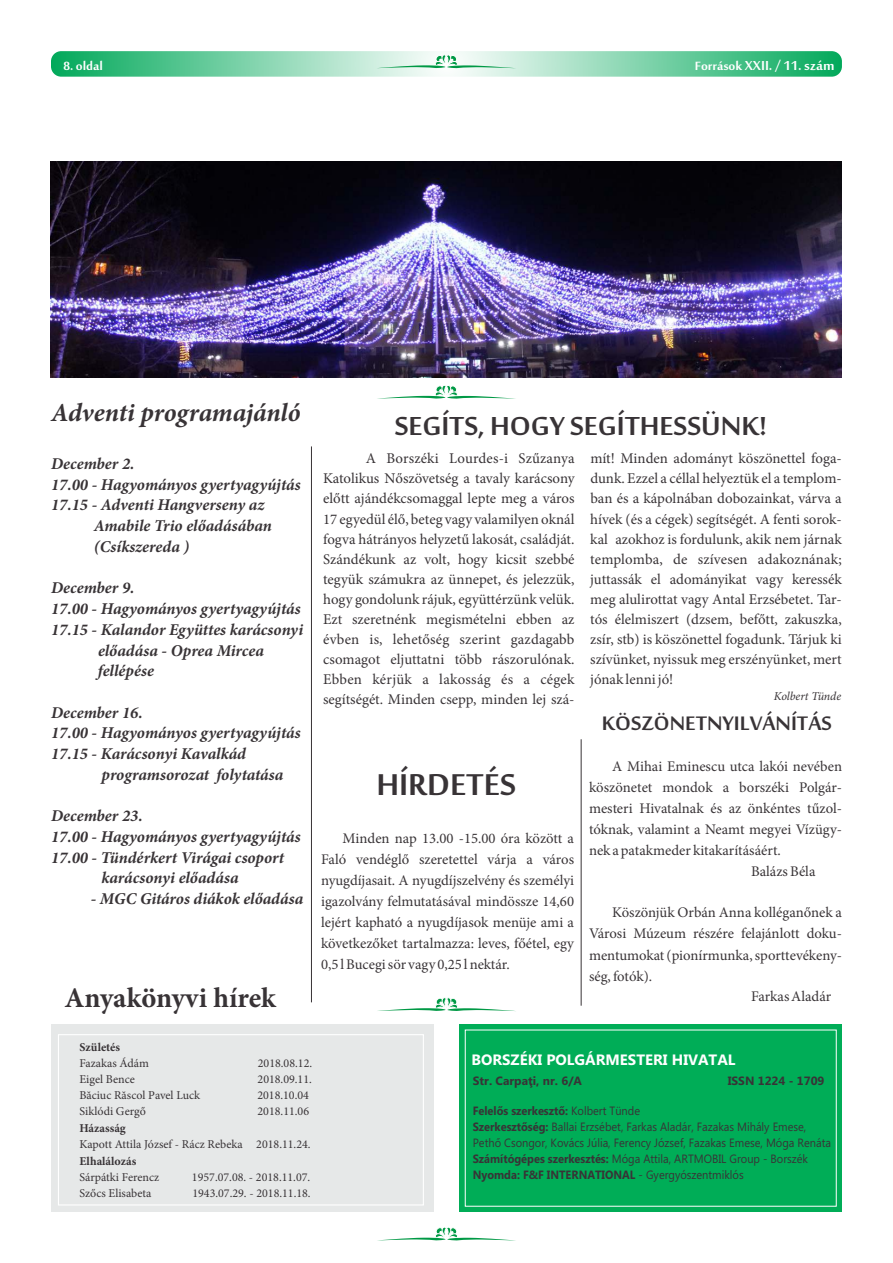
<style>
.page{position:relative;width:893px;height:1263px;background:#fff}
.page>*{position:absolute;margin:0;border:0;box-sizing:border-box;transform-origin:0 0}
.t1{font:700 41.55px "Sakkal Majalla";color:#383336}
.t2{font:700 36px "Sakkal Majalla";color:#383336}
.t3{font:700 28.5px "Minion Pro";color:#383336}
.t4{font:700 27px "Sakkal Majalla";color:#383336}
.t5{font:italic 700 26.1px "Minion Pro";letter-spacing:-.005em;color:#383336}
.t6{font:700 18px "Sakkal Majalla";color:#fff}
.t7{font:italic 700 16.5px/20.7px "Minion Pro";color:#383336}
.t8{font:700 16.5px "Sakkal Majalla";color:#fff}
.t9{font:700 15px "Ebrima";color:#fff}
.t10{font:14.85px/20.1px "Minion Pro";color:#383336}
.t11{font:14.7px/21px "Minion Pro";color:#383336;text-align:justify}
.t12{font:12px/15.9px "Ebrima";color:#383336;scale:.92 1}
.t13{font:12px "Minion Pro";color:#383336}
.t14{font:700 12px "Ebrima";color:#383336}
.t15{font:700 12px "Minion Pro";color:#383336}
.t16{font:italic 12px "Minion Pro";letter-spacing:-.01em;color:#383336}
.s1{font-size:16.5px}
.s2{font-weight:700}
</style>
<div class="page">
<img style="left:51px;top:162px;width:791px;height:215px">
<svg style="left:51px;top:51px;width:791px;height:26px;background:#78d0a6"></svg>
<svg style="left:376px;top:54px;width:140px;height:14px"></svg>
<svg style="left:383px;top:1227px;width:126px;height:13px"></svg>
<svg style="left:377px;top:997px;width:138px;height:14px"></svg>
<svg style="left:377px;top:385px;width:139px;height:14px"></svg>
<div style="left:51px;top:1025px;width:383px;height:187px;background:#e6e8e8"></div>
<div style="left:58px;top:1034px;width:366px;height:171px;border:1px solid #fff"></div>
<div style="left:459px;top:1025px;width:383px;height:187px;background:#00ad57"></div>
<hr style="left:581px;top:739px;width:1px;height:267px;background:#383336">
<hr style="left:311px;top:446px;width:1px;height:556px;background:#383336">
<p class="t8" style="left:63px;top:58px;width:41px">8. oldal</p>
<p class="t6" style="left:695px;top:57px;width:141px"><span class="s1">Források</span> XXII. / 11. szám</p>
<h3 class="t5" style="left:51px;top:402px;width:251px">Adventi programajánló</h3>
<p class="t7" style="left:51px;top:455px;width:85px">December 2.</p>
<p class="t7" style="left:51px;top:475px;width:251px">17.00 - Hagyományos gyertyagyújtás</p>
<p class="t7" style="left:51px;top:496px;width:215px">17.15 - Adventi Hangverseny az</p>
<p class="t7" style="left:94px;top:517px;width:180px">Amabile Trio előadásában</p>
<p class="t7" style="left:94px;top:538px;width:97px">(Csíkszereda )</p>
<p class="t7" style="left:51px;top:579px;width:85px">December 9.</p>
<p class="t7" style="left:51px;top:600px;width:251px">17.00 - Hagyományos gyertyagyújtás</p>
<p class="t7" style="left:51px;top:621px;width:254px">17.15 - Kalandor Együttes karácsonyi</p>
<p class="t7" style="left:98px;top:641px;width:167px">előadása - Oprea Mircea</p>
<p class="t7" style="left:98px;top:662px;width:57px">fellépése</p>
<p class="t7" style="left:51px;top:703px;width:251px">December 16.<br>17.00 - Hagyományos gyertyagyújtás<br>17.15 - Karácsonyi Kavalkád</p>
<p class="t7" style="left:102px;top:766px;width:183px">programsorozat folytatása</p>
<p class="t7" style="left:51px;top:807px;width:93px">December 23.</p>
<p class="t7" style="left:51px;top:828px;width:251px">17.00 - Hagyományos gyertyagyújtás</p>
<p class="t7" style="left:51px;top:848px;width:235px">17.00 - Tündérkert Virágai csoport</p>
<p class="t7" style="left:102px;top:869px;width:139px">karácsonyi előadása</p>
<p class="t7" style="left:91px;top:890px;width:214px">- MGC Gitáros diákok előadása</p>
<h3 class="t3" style="left:64px;top:986px;width:213px">Anyakönyvi hírek</h3>
<h2 class="t2" style="left:395px;top:410px;width:374px">SEGÍTS, HOGY SEGÍTHESSÜNK!</h2>
<p class="t10" style="left:323px;top:450px;width:520px;text-indent:43px">A Borszéki Lourdes-i Szűzanya mít! Minden adományt köszönettel foga-Katolikus Nőszövetség a tavaly karácsony dunk. Ezzel a céllal helyeztük el a templom&shy;előtt ajándékcsomaggal lepte meg a város ban és a kápolnában dobozainkat, várva a 17 egyedül élő, beteg vagy valamilyen oknál hívek (és a cégek) segítségét. A fenti sorok&shy;fogva hátrányos helyzetű lakosát, családját. kal azokhoz is fordulunk, akik nem járnak Szándékunk az volt, hogy kicsit szebbé templomba, de szívesen adakoznának; tegyük számukra az ünnepet, és jelezzük, juttassák el adományikat vagy keressék hogy gondolunk rájuk, együttérzünk velük. meg alulirottat vagy Antal Erzsébetet. Tar-Ezt szeretnénk megismételni ebben az tós élelmiszert (dzsem, befőtt, zakuszka, évben is, lehetőség szerint gazdagabb zsír, stb) is köszönettel fogadunk. Tárjuk ki csomagot eljuttatni több rászorulónak. szívünket, nyissuk meg erszényünket, mert Ebben kérjük a lakosság és a cégek jónak lenni jó!<br>segítségét. Minden csepp, minden lej szá-</p>
<p class="t16" style="left:774px;top:692px;width:69px">Kolbert Tünde</p>
<h1 class="t1" style="left:376px;top:767px;width:141px">HÍRDETÉS</h1>
<p class="t11" style="left:321px;top:829px;width:255px;text-indent:22px">Minden nap 13.00 -15.00 óra között a Faló vendéglő szeretettel várja a város nyugdíjasait. A nyugdíjszelvény és személyi igazolvány felmutatásával mindössze 14,60 lejért kapható a nyugdíjasok menüje ami a következőket tartalmazza: leves, főétel, egy 0,5 l Bucegi sör vagy 0,25 l nektár.</p>
<h3 class="t4" style="left:602px;top:712px;width:231px">KÖSZÖNETNYILVÁNÍTÁS</h3>
<p class="t11" style="left:612px;top:757px;width:231px">A Mihai Eminescu utca lakói nevében</p>
<p class="t11" style="left:589px;top:778px;width:254px">köszönetet mondok a borszéki Polgár-</p>
<p class="t11" style="left:589px;top:799px;width:254px">mesteri Hivatalnak és az önkéntes tűzol-</p>
<p class="t11" style="left:589px;top:820px;width:254px">tóknak, valamint a Neamt megyei Vízügy-</p>
<p class="t11" style="left:589px;top:841px;width:193px">nek a patakmeder kitakarításáért.</p>
<p class="t11" style="left:751px;top:862px;width:66px">Balázs Béla</p>
<p class="t11" style="left:612px;top:904px;width:231px">Köszönjük Orbán Anna kolléganőnek a</p>
<p class="t11" style="left:589px;top:925px;width:254px">Városi Múzeum részére felajánlott doku-</p>
<p class="t11" style="left:589px;top:946px;width:254px">mentumokat (pionírmunka, sporttevékeny-</p>
<p class="t11" style="left:589px;top:967px;width:65px">ség, fotók).</p>
<p class="t11" style="left:751px;top:987px;width:82px">Farkas Aladár</p>
<p class="t15" style="left:79px;top:1042px;width:42px">Születés</p>
<p class="t13" style="left:79px;top:1058px;width:71px">Fazakas Ádám</p>
<p class="t13" style="left:258px;top:1058px;width:56px">2018.08.12.</p>
<p class="t13" style="left:79px;top:1074px;width:57px">Eigel Bence</p>
<p class="t13" style="left:258px;top:1074px;width:56px">2018.09.11.</p>
<p class="t13" style="left:79px;top:1090px;width:122px">Băciuc Răscol Pavel Luck</p>
<p class="t13" style="left:257px;top:1090px;width:53px">2018.10.04</p>
<p class="t13" style="left:79px;top:1107px;width:68px">Siklódi Gergő</p>
<p class="t13" style="left:258px;top:1107px;width:53px">2018.11.06</p>
<p class="t15" style="left:79px;top:1123px;width:48px">Házasság</p>
<p class="t13" style="left:79px;top:1139px;width:233px">Kapott Attila József - Rácz Rebeka 2018.11.24.</p>
<p class="t15" style="left:79px;top:1156px;width:58px">Elhalálozás</p>
<p class="t13" style="left:79px;top:1172px;width:81px">Sárpátki Ferencz</p>
<p class="t13" style="left:192px;top:1172px;width:120px">1957.07.08. - 2018.11.07.</p>
<p class="t13" style="left:79px;top:1188px;width:74px">Szőcs Elisabeta</p>
<p class="t13" style="left:192px;top:1188px;width:120px">1943.07.29. - 2018.11.18.</p>
<p class="t9" style="left:471px;top:1053px;width:266px">BORSZÉKI POLGÁRMESTERI HIVATAL</p>
<p class="t14" style="left:473px;top:1076px;width:111px">Str. Carpaţi, nr. 6/A</p>
<p class="t14" style="left:728px;top:1076px;width:98px">ISSN 1224 - 1709</p>
<p class="t12" style="left:473px;top:1104px;width:391px"><span class="s2">Felelős szerkesztő:</span> Kolbert Tünde<br><span class="s2">Szerkesztőség:</span> Ballai Erzsébet, Farkas Aladár, Fazakas Mihály Emese, Pethő Csongor, Kovács Júlia, Ferency József, Fazakas Emese, Móga Renáta <span class="s2">Számítógépes szerkesztés:</span> Móga Attila, ARTMOBIL Group - Borszék <span class="s2">Nyomda: F&amp;F INTERNATIONAL</span> - Gyergyószentmiklós</p>
</div>
